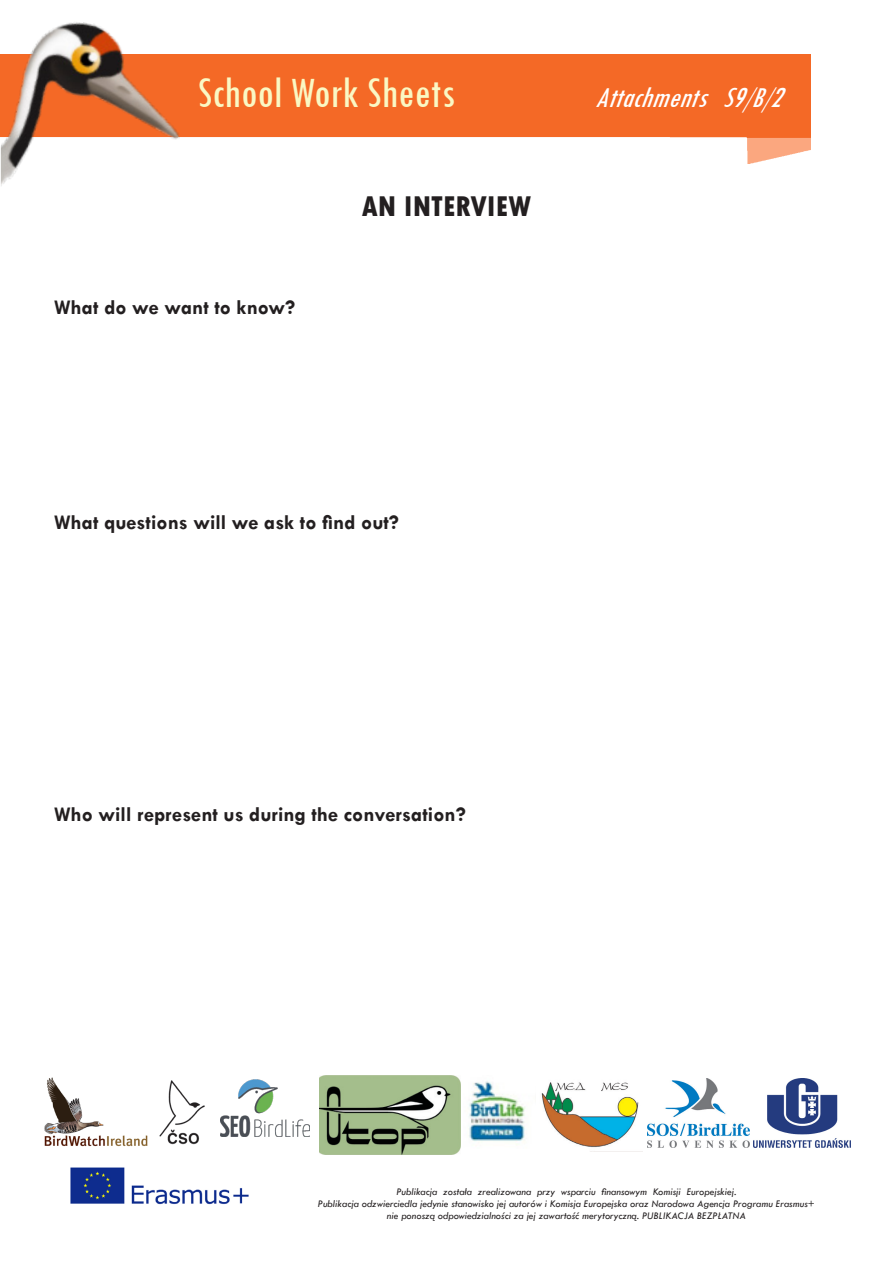
<style>
.page{position:relative;width:893px;height:1263px;background:#fff}
.page>*{position:absolute;margin:0;border:0;box-sizing:border-box;transform-origin:0 0}
.t1{font:condensed 45px "Tw Cen";color:#faf8c4}
.t2{font:italic condensed 30px "Tw Cen";color:#fff}
.t3{font:800 condensed 30px "Tw Cen";color:#231f20}
.t4{font:700 21px "Tw Cen";color:#231f20}
.t5{font:italic 10.5px/12px "Tw Cen";color:#231f20;text-align:center}
</style>
<div class="page">
<img style="left:192px;top:54px;width:619px;height:109px">
<img style="left:1px;top:22px;width:191px;height:164px">
<img style="left:469px;top:1081px;width:56px;height:64px">
<img style="left:70px;top:1167px;width:179px;height:38px">
<img style="left:319px;top:1075px;width:141px;height:80px">
<img style="left:753px;top:1079px;width:97px;height:69px">
<img style="left:648px;top:1079px;width:102px;height:69px">
<img style="left:541px;top:1082px;width:101px;height:70px">
<img style="left:44px;top:1077px;width:104px;height:69px">
<img style="left:220px;top:1080px;width:89px;height:56px">
<img style="left:159px;top:1080px;width:46px;height:65px">
<p class="t1" style="left:198px;top:66px;width:259px">School Work Sheets</p>
<p class="t2" style="left:595px;top:80px;width:200px">Attachments S9/B/2</p>
<p class="t4" style="left:54px;top:295px;width:243px">What do we want to know?</p>
<p class="t3" style="left:362px;top:189px;width:171px">AN INTERVIEW</p>
<p class="t4" style="left:54px;top:509px;width:347px">What questions will we ask to find out?</p>
<p class="t4" style="left:54px;top:802px;width:413px">Who will represent us during the conversation?</p>
<p class="t5" style="left:318px;top:1185px;width:499px">Publikacja została zrealizowana przy wsparciu finansowym Komisji Europejskiej.<br>Publikacja odzwierciedla jedynie stanowisko jej autorów i Komisja Europejska oraz Narodowa Agencja Programu Erasmus+ nie ponoszą odpowiedzialności za jej zawartość merytoryczną. PUBLIKACJA BEZPŁATNA</p>
</div>
